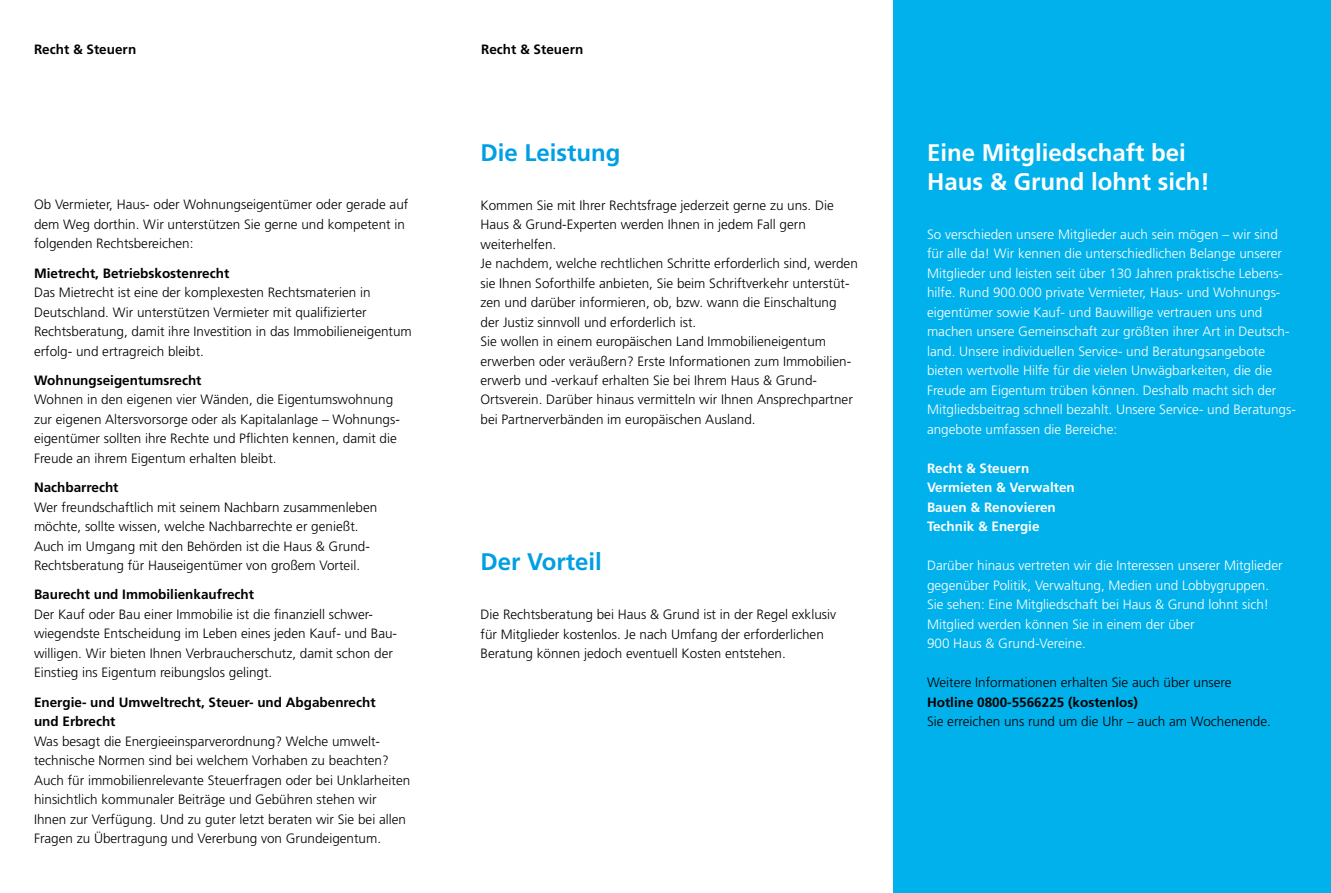
<style>
.page{position:relative;width:1331px;height:893px;background:#fff}
.page>*{position:absolute;margin:0;border:0;box-sizing:border-box;transform-origin:0 0}
.t1{font:700 24px/29.2px "Frutiger";color:#fff}
.t2{font:700 24px "Frutiger";color:#009fe3}
.t3{font:300 13.5px/19.5px "Frutiger";color:#000}
.t4{font:300 13.5px/19.5px "Frutiger";color:#fff}
.t5{font:700 13.5px/19.5px "Frutiger";color:#000}
.t6{font:700 13.5px/19.5px "Frutiger";color:#fff}
</style>
<div class="page">
<div style="left:893px;top:0;width:438px;height:893px;background:#00b1eb"></div>
<p class="t5" style="left:34px;top:39px;width:104px">Recht &amp; Steuern</p>
<p class="t5" style="left:481px;top:39px;width:104px">Recht &amp; Steuern</p>
<p class="t3" style="left:34px;top:195px;width:376px">Ob Vermieter, Haus- oder Wohnungseigentümer oder gerade auf dem Weg dorthin. Wir unterstützen Sie gerne und kompetent in folgenden Rechtsbereichen:</p>
<p class="t5" style="left:34px;top:263px;width:197px">Mietrecht, Betriebskostenrecht</p>
<p class="t3" style="left:34px;top:283px;width:379px">Das Mietrecht ist eine der komplexesten Rechtsmaterien in Deutschland. Wir unterstützen Vermieter mit qualifizierter Rechtsberatung, damit ihre Investition in das Immobilieneigentum erfolg- und ertragreich bleibt.</p>
<p class="t5" style="left:34px;top:370px;width:169px">Wohnungseigentumsrecht</p>
<p class="t3" style="left:34px;top:390px;width:367px">Wohnen in den eigenen vier Wänden, die Eigentumswohnung zur eigenen Altersvorsorge oder als Kapitalanlage – Wohnungs&shy;eigentümer sollten ihre Rechte und Pflichten kennen, damit die Freude an ihrem Eigentum erhalten bleibt.</p>
<p class="t5" style="left:34px;top:478px;width:86px">Nachbarrecht</p>
<p class="t3" style="left:34px;top:497px;width:345px">Wer freundschaftlich mit seinem Nachbarn zusammenleben möchte, sollte wissen, welche Nachbarrechte er genießt.<br>Auch im Umgang mit den Behörden ist die Haus &amp; Grund-Rechtsberatung für Hauseigentümer von großem Vorteil.</p>
<p class="t5" style="left:34px;top:585px;width:222px">Baurecht und Immobilienkaufrecht</p>
<p class="t3" style="left:34px;top:604px;width:365px">Der Kauf oder Bau einer Immobilie ist die finanziell schwer&shy;wiegendste Entscheidung im Leben eines jeden Kauf- und Bau&shy;willigen. Wir bieten Ihnen Verbraucherschutz, damit schon der Einstieg ins Eigentum reibungslos gelingt.</p>
<p class="t5" style="left:34px;top:692px;width:343px">Energie- und Umweltrecht, Steuer- und Abgabenrecht und Erbrecht</p>
<p class="t3" style="left:34px;top:731px;width:378px">Was besagt die Energieeinsparverordnung? Welche umwelt&shy;technische Normen sind bei welchem Vorhaben zu beachten?<br>Auch für immobilienrelevante Steuerfragen oder bei Unklarheiten hinsichtlich kommunaler Beiträge und Gebühren stehen wir Ihnen zur Verfügung. Und zu guter letzt beraten wir Sie bei allen Fragen zu Übertragung und Vererbung von Grundeigentum.</p>
<h1 class="t2" style="left:480px;top:138px;width:142px">Die Leistung</h1>
<p class="t3" style="left:480px;top:195px;width:379px">Kommen Sie mit Ihrer Rechtsfrage jederzeit gerne zu uns. Die Haus &amp; Grund-Experten werden Ihnen in jedem Fall gern weiterhelfen.<br>Je nachdem, welche rechtlichen Schritte erforderlich sind, werden sie Ihnen Soforthilfe anbieten, Sie beim Schriftverkehr unterstüt&shy;zen und darüber informieren, ob, bzw. wann die Einschaltung der Justiz sinnvoll und erforderlich ist.<br>Sie wollen in einem europäischen Land Immobilieneigentum erwerben oder veräußern? Erste Informationen zum Immobilien&shy;erwerb und -verkauf erhalten Sie bei Ihrem Haus &amp; Grund-Ortsverein. Darüber hinaus vermitteln wir Ihnen Ansprechpartner bei Partnerverbänden im europäischen Ausland.</p>
<h1 class="t2" style="left:480px;top:548px;width:123px">Der Vorteil</h1>
<p class="t3" style="left:480px;top:605px;width:357px">Die Rechtsberatung bei Haus &amp; Grund ist in der Regel exklusiv für Mitglieder kostenlos. Je nach Umfang der erforderlichen<br>Beratung können jedoch eventuell Kosten entstehen.</p>
<h1 class="t1" style="left:927px;top:138px;width:284px">Eine Mitgliedschaft bei<br>Haus &amp; Grund lohnt sich!</h1>
<p class="t4" style="left:927px;top:224px;width:370px">So verschieden unsere Mitglieder auch sein mögen – wir sind für alle da! Wir kennen die unterschiedlichen Belange unserer Mitglieder und leisten seit über 130 Jahren praktische Lebens&shy;hilfe. Rund 900.000 private Vermieter, Haus- und Wohnungs&shy;eigentümer sowie Kauf- und Bauwillige vertrauen uns und machen unsere Gemeinschaft zur größten ihrer Art in Deutsch&shy;land. Unsere individuellen Service- und Beratungsangebote bieten wertvolle Hilfe für die vielen Unwägbarkeiten, die die Freude am Eigentum trüben können. Deshalb macht sich der Mitgliedsbeitrag schnell bezahlt. Unsere Service- und Beratungs&shy;angebote umfassen die Bereiche:</p>
<p class="t6" style="left:927px;top:458px;width:149px">Recht &amp; Steuern<br>Vermieten &amp; Verwalten<br>Bauen &amp; Renovieren<br>Technik &amp; Energie</p>
<p class="t4" style="left:927px;top:556px;width:357px">Darüber hinaus vertreten wir die Interessen unserer Mitglieder gegenüber Politik, Verwaltung, Medien und Lobbygruppen.<br>Sie sehen: Eine Mitgliedschaft bei Haus &amp; Grund lohnt sich!<br>Mitglied werden können Sie in einem der über<br>900 Haus &amp; Grund-Vereine.</p>
<p class="t3" style="left:927px;top:673px;width:306px">Weitere Informationen erhalten Sie auch über unsere</p>
<p class="t5" style="left:927px;top:692px;width:212px">Hotline 0800-5566225 (kostenlos)</p>
<p class="t3" style="left:927px;top:712px;width:345px">Sie erreichen uns rund um die Uhr – auch am Wochenende.</p>
</div>
